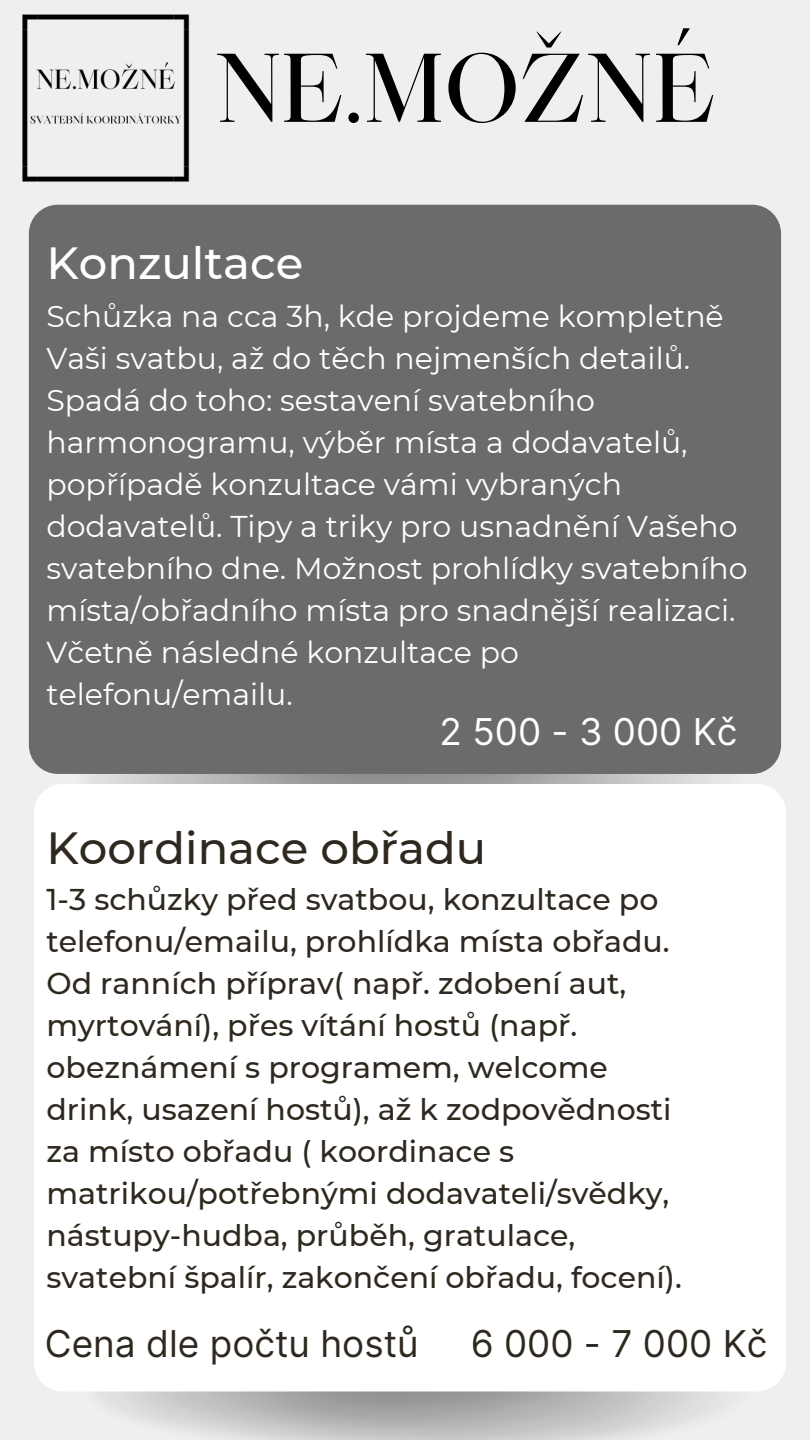
<style>
.page{position:relative;width:810px;height:1440px;background:#eeeff1}
.page>*{position:absolute;margin:0;border:0;box-sizing:border-box;transform-origin:0 0}
.t1{font:93.5px "Maharlika";color:#000}
.t2{font:500 45px "Montserrat";color:#2e281f}
.t3{font:500 45px "Montserrat";color:#fff}
.t4{font:37px "Inter";color:#2e281f}
.t5{font:37px "Inter";color:#fff}
.t6{font:30px/42px "Montserrat";color:#fff}
.t7{font:500 30px/42px "Montserrat";color:#2e281f}
</style>
<div class="page">
<div style="left:29px;top:205px;width:752px;height:569px;background:#6b6b6b;border-radius:29px"></div>
<img style="left:22px;top:14px;width:229px;height:191px">
<div style="left:34px;top:784px;width:752px;height:607px;background:#fff;border-radius:29px"></div>
<h1 class="t1" style="left:215px;top:50px;width:502px">NE.MOŽNÉ</h1>
<h2 class="t3" style="left:47px;top:235px;width:258px">Konzultace</h2>
<p class="t6" style="left:47px;top:296px;width:703px">Schůzka na cca 3h, kde projdeme kompletně Vaši svatbu, až do těch nejmenších detailů.<br>Spadá do toho: sestavení svatebního harmonogramu, výběr místa a dodavatelů, popřípadě konzultace vámi vybraných dodavatelů. Tipy a triky pro usnadnění Vašeho svatebního dne. Možnost prohlídky svatebního místa/obřadního místa pro snadnější realizaci.<br>Včetně následné konzultace po telefonu/emailu.</p>
<p class="t5" style="left:440px;top:709px;width:299px">2 500 - 3 000 Kč</p>
<h2 class="t2" style="left:47px;top:821px;width:441px">Koordinace obřadu</h2>
<p class="t7" style="left:47px;top:878px;width:637px">1-3 schůzky před svatbou, konzultace po telefonu/emailu, prohlídka místa obřadu.<br>Od ranních příprav( např. zdobení aut, myrtování), přes vítání hostů (např. obeznámení s programem, welcome drink, usazení hostů), až k zodpovědnosti za místo obřadu ( koordinace s matrikou/potřebnými dodavateli/svědky, nástupy-hudba, průběh, gratulace, svatební špalír, zakončení obřadu, focení).</p>
<p class="t4" style="left:45px;top:1321px;width:375px">Cena dle počtu hostů</p>
<p class="t4" style="left:471px;top:1321px;width:298px">6 000 - 7 000 Kč</p>
</div>
